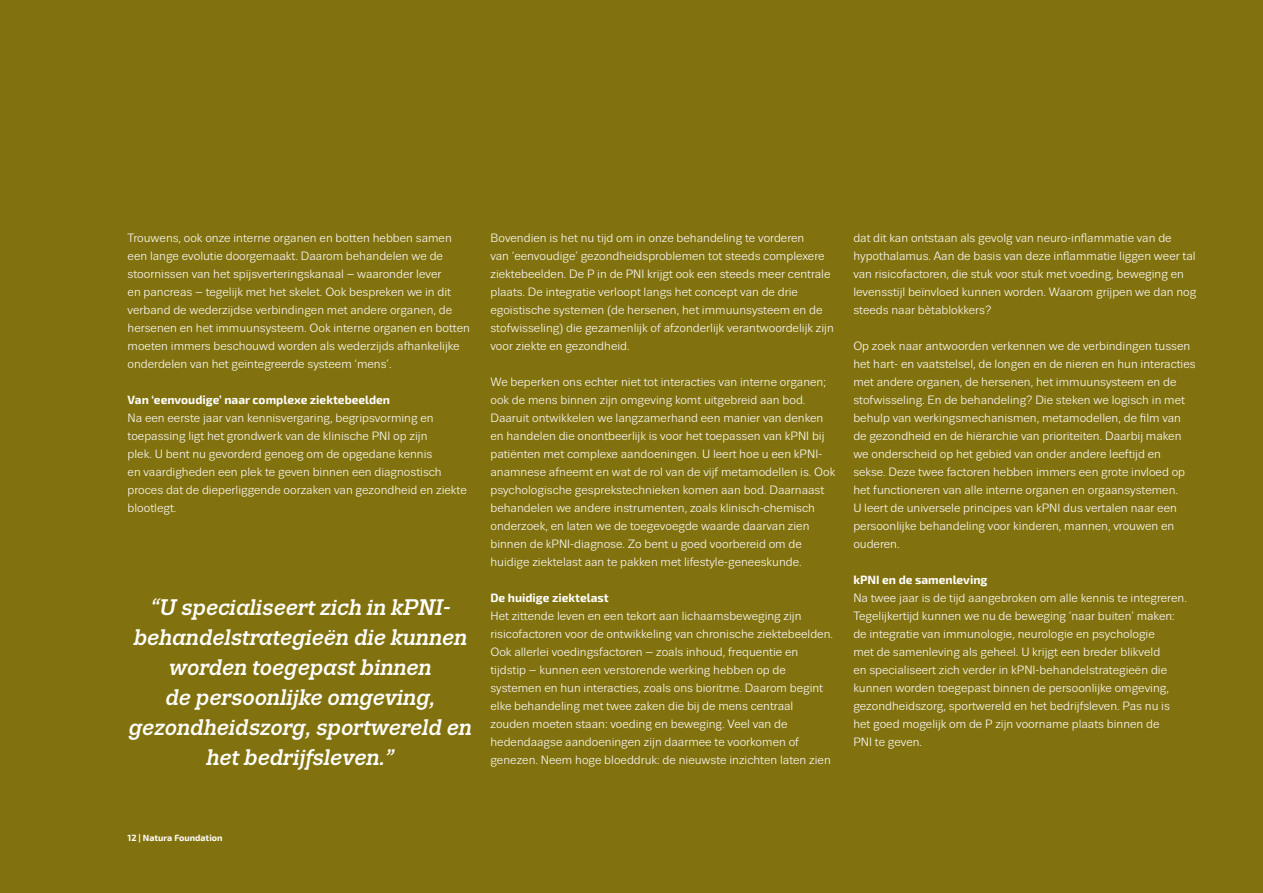
<style>
.page{position:relative;width:1263px;height:893px;background:#82720f}
.page>*{position:absolute;margin:0;border:0;box-sizing:border-box;transform-origin:0 0}
.t1{font:italic 500 22.5px/30px "Trivia Slab";color:#fff;text-align:center}
.t2{font:12px/18px "Trivia Sans";color:#fff}
.t3{font:700 12px "Exo 2";color:#fff}
.t4{font:700 9px "Exo 2";color:#fff}
</style>
<div class="page">
<p class="t2" style="left:128px;top:229px;width:344px">Trouwens, ook onze interne organen en botten hebben samen een lange evolutie doorgemaakt. Daarom behandelen we de stoornissen van het spijsverteringskanaal – waaronder lever<br>en pancreas – tegelijk met het skelet. Ook bespreken we in dit verband de wederzijdse verbindingen met andere organen, de hersenen en het immuunsysteem. Ook interne organen en botten moeten immers beschouwd worden als wederzijds afhankelijke onderdelen van het geïntegreerde systeem ‘mens’.</p>
<p class="t3" style="left:128px;top:393px;width:264px">Van ‘eenvoudige’ naar complexe ziektebeelden</p>
<p class="t2" style="left:128px;top:409px;width:341px">Na een eerste jaar van kennisvergaring, begripsvorming en toepassing ligt het grondwerk van de klinische PNI op zijn<br>plek. U bent nu gevorderd genoeg om de opgedane kennis<br>en vaardigheden een plek te geven binnen een diagnostisch proces dat de dieperliggende oorzaken van gezondheid en ziekte blootlegt.</p>
<h1 class="t1" style="left:129px;top:593px;width:345px">“U specialiseert zich in kPNI&shy;behandelstrategieën die kunnen worden toegepast binnen<br>de persoonlijke omgeving, gezondheidszorg, sportwereld en het bedrijfsleven.”</h1>
<p class="t2" style="left:490px;top:229px;width:345px">Bovendien is het nu tijd om in onze behandeling te vorderen<br>van ‘eenvoudige’ gezondheidsproblemen tot steeds complexere ziektebeelden. De P in de PNI krijgt ook een steeds meer centrale plaats. De integratie verloopt langs het concept van de drie egoïstische systemen (de hersenen, het immuunsysteem en de stofwisseling) die gezamenlijk of afzonderlijk verantwoordelijk zijn voor ziekte en gezondheid.</p>
<p class="t2" style="left:490px;top:373px;width:346px">We beperken ons echter niet tot interacties van interne organen; ook de mens binnen zijn omgeving komt uitgebreid aan bod.<br>Daaruit ontwikkelen we langzamerhand een manier van denken en handelen die onontbeerlijk is voor het toepassen van kPNI bij patiënten met complexe aandoeningen. U leert hoe u een kPNI&shy;anamnese afneemt en wat de rol van de vijf metamodellen is. Ook psychologische gesprekstechnieken komen aan bod. Daarnaast behandelen we andere instrumenten, zoals klinisch-chemisch onderzoek, en laten we de toegevoegde waarde daarvan zien binnen de kPNI-diagnose. Zo bent u goed voorbereid om de huidige ziektelast aan te pakken met lifestyle-geneeskunde.</p>
<p class="t3" style="left:490px;top:591px;width:120px">De huidige ziektelast</p>
<p class="t2" style="left:490px;top:607px;width:344px">Het zittende leven en een tekort aan lichaamsbeweging zijn risicofactoren voor de ontwikkeling van chronische ziektebeelden.<br>Ook allerlei voedingsfactoren – zoals inhoud, frequentie en tijdstip – kunnen een verstorende werking hebben op de systemen en hun interacties, zoals ons bioritme. Daarom begint elke behandeling met twee zaken die bij de mens centraal zouden moeten staan: voeding en beweging. Veel van de hedendaagse aandoeningen zijn daarmee te voorkomen of genezen. Neem hoge bloeddruk: de nieuwste inzichten laten zien</p>
<p class="t2" style="left:853px;top:229px;width:344px">dat dit kan ontstaan als gevolg van neuro-inflammatie van de hypothalamus. Aan de basis van deze inflammatie liggen weer tal van risicofactoren, die stuk voor stuk met voeding, beweging en levensstijl beïnvloed kunnen worden. Waarom grijpen we dan nog steeds naar bètablokkers?</p>
<p class="t2" style="left:853px;top:337px;width:344px">Op zoek naar antwoorden verkennen we de verbindingen tussen het hart- en vaatstelsel, de longen en de nieren en hun interacties met andere organen, de hersenen, het immuunsysteem en de stofwisseling. En de behandeling? Die steken we logisch in met behulp van werkingsmechanismen, metamodellen, de film van de gezondheid en de hiërarchie van prioriteiten. Daarbij maken we onderscheid op het gebied van onder andere leeftijd en sekse. Deze twee factoren hebben immers een grote invloed op het functioneren van alle interne organen en orgaansystemen.<br>U leert de universele principes van kPNI dus vertalen naar een persoonlijke behandeling voor kinderen, mannen, vrouwen en ouderen.</p>
<p class="t3" style="left:853px;top:573px;width:136px">kPNI en de samenleving</p>
<p class="t2" style="left:853px;top:589px;width:335px">Na twee jaar is de tijd aangebroken om alle kennis te integreren.<br>Tegelijkertijd kunnen we nu de beweging ‘naar buiten’ maken: de integratie van immunologie, neurologie en psychologie<br>met de samenleving als geheel. U krijgt een breder blikveld<br>en specialiseert zich verder in kPNI-behandelstrategieën die kunnen worden toegepast binnen de persoonlijke omgeving, gezondheidszorg, sportwereld en het bedrijfsleven. Pas nu is het goed mogelijk om de P zijn voorname plaats binnen de<br>PNI te geven.</p>
<p class="t4" style="left:128px;top:832px;width:96px">12 | Natura Foundation</p>
</div>
